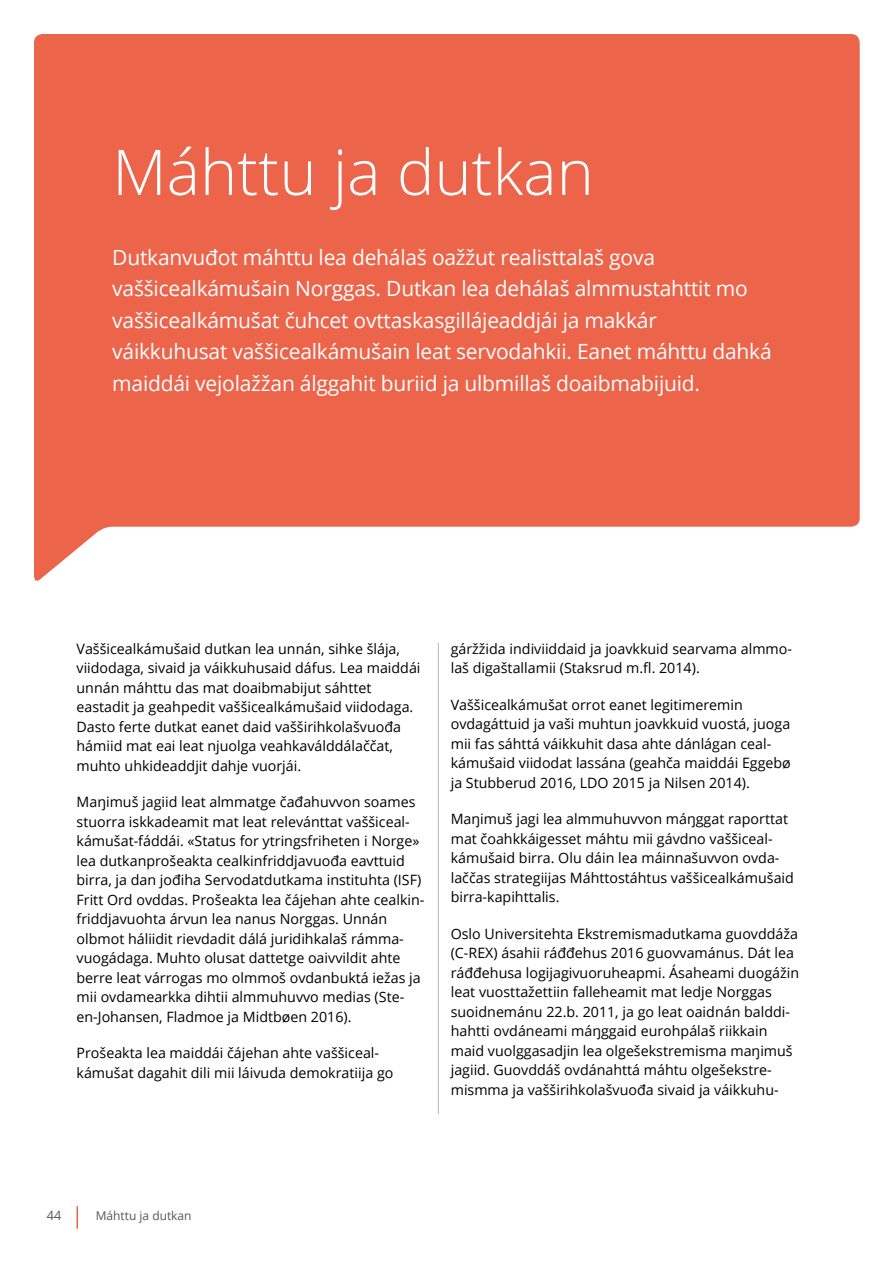
<style>
.page{position:relative;width:893px;height:1263px;background:#fff}
.page>*{position:absolute;margin:0;border:0;box-sizing:border-box;transform-origin:0 0}
.Tittel_hvit_mindre{font:300 63px "Open Sans";color:#fff}
.Satstingsområder_I{font:21px/31.5px "Open Sans";letter-spacing:-.01em;color:#fff}
.brød{font:14.25px/19.5px "Open Sans";color:#000}
.t1{font:12.75px "Open Sans";color:#575756}
.t2{font:12px "Open Sans";color:#575756}
</style>
<div class="page">
<svg style="left:34px;top:34px;width:826px;height:547px;background:#ed725b"></svg>
<hr style="left:438px;top:643px;width:1px;height:471px;background:#b6b7b7">
<svg style="left:77px;top:1206px;width:1px;height:23px"></svg>
<p class="Tittel_hvit_mindre" style="left:112px;top:129px;width:483px">Máhttu ja dutkan</p>
<p class="Satstingsområder_I" style="left:112px;top:241px;width:661px">Dutkanvuđot máhttu lea dehálaš oažžut realisttalaš gova vaššicealkámušain Norggas. Dutkan lea dehálaš almmustahttit mo vaššicealkámušat čuhcet ovttaskasgillájeaddjái ja makkár váikkuhusat vaššicealkámušain leat servodahkii. Eanet máhttu dahká maiddái vejolažžan álggahit buriid ja ulbmillaš doaibmabijuid.</p>
<p class="brød" style="left:77px;top:638px;width:345px">Vaššicealkámušaid dutkan lea unnán, sihke šlája, viidodaga, sivaid ja váikkuhusaid dáfus. Lea maiddái unnán máhttu das mat doaibmabijut sáhttet eastadit ja geahpedit vaššicealkámušaid viidodaga.<br>Dasto ferte dutkat eanet daid vašširihkolašvuođa hámiid mat eai leat njuolga veahkaválddálaččat, muhto uhkideaddjit dahje vuorjái.</p>
<p class="brød" style="left:77px;top:792px;width:349px">Maŋimuš jagiid leat almmatge čađahuvvon soames stuorra iskkadeamit mat leat relevánttat vaššiceal&shy;kámušat-fáddái. «Status for ytringsfriheten i Norge» lea dutkanprošeakta cealkinfriddjavuođa eavttuid birra, ja dan jođiha Servodatdutkama instituhta (ISF)<br>Fritt Ord ovddas. Prošeakta lea čájehan ahte cealkin&shy;friddjavuohta árvun lea nanus Norggas. Unnán olbmot háliidit rievdadit dálá juridihkalaš rámma&shy;vuogádaga. Muhto olusat dattetge oaivvildit ahte berre leat várrogas mo olmmoš ovdanbuktá iežas ja mii ovdamearkka dihtii almmuhuvvo medias (Ste&shy;en-Johansen, Fladmoe ja Midtbøen 2016).</p>
<p class="brød" style="left:77px;top:1043px;width:318px">Prošeakta lea maiddái čájehan ahte vaššiceal&shy;kámušat dagahit dili mii láivuda demokratiija go</p>
<p class="brød" style="left:451px;top:638px;width:343px">gáržžida indiviiddaid ja joavkkuid searvama almmo&shy;laš digaštallamii (Staksrud m.fl. 2014).</p>
<p class="brød" style="left:451px;top:694px;width:342px">Vaššicealkámušat orrot eanet legitimeremin ovdagáttuid ja vaši muhtun joavkkuid vuostá, juoga mii fas sáhttá váikkuhit dasa ahte dánlágan ceal&shy;kámušaid viidodat lassána (geahča maiddái Eggebø ja Stubberud 2016, LDO 2015 ja Nilsen 2014).</p>
<p class="brød" style="left:451px;top:809px;width:345px">Maŋimuš jagi lea almmuhuvvon máŋggat raporttat mat čoahkkáigesset máhtu mii gávdno vaššiceal&shy;kámušaid birra. Olu dáin lea máinnašuvvon ovda&shy;laččas strategiijas Máhttostáhtus vaššicealkámušaid birra-kapihttalis.</p>
<p class="brød" style="left:451px;top:923px;width:350px">Oslo Universitehta Ekstremismadutkama guovddáža (C-REX) ásahii ráđđehus 2016 guovvamánus. Dát lea ráđđehusa logijagivuoruheapmi. Ásaheami duogážin leat vuosttažettiin falleheamit mat ledje Norggas suoidnemánu 22.b. 2011, ja go leat oaidnán balddi&shy;hahtti ovdáneami máŋggaid eurohpálaš riikkain maid vuolggasadjin lea olgešekstremisma maŋimuš jagiid. Guovddáš ovdánahttá máhtu olgešekstre&shy;mismma ja vašširihkolašvuođa sivaid ja váikkuhu-</p>
<p class="t1" style="left:47px;top:1207px;width:16px">44</p>
<p class="t2" style="left:96px;top:1207px;width:97px">Máhttu ja dutkan</p>
</div>
